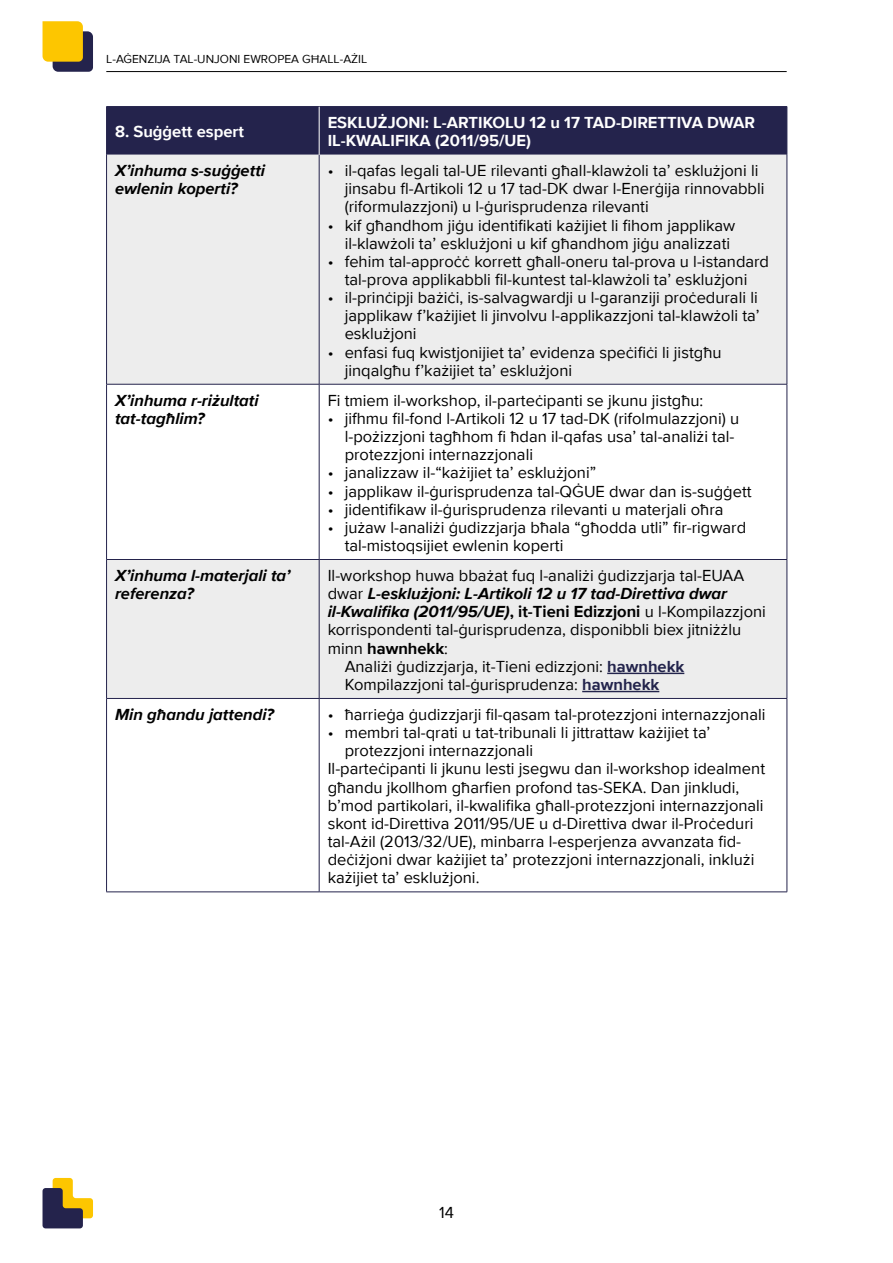
<style>
.page{position:relative;width:893px;height:1263px;background:#fff}
.page>*{position:absolute;margin:0;border:0;box-sizing:border-box;transform-origin:0 0}
.TABLE_Body_text{font:16.5px/18.1px "Proxima Nova";color:#000}
.TABLE_Body_text-2{font:italic 700 16.5px/18.1px "Proxima Nova";color:#000}
.TABLE_Header{font:700 16.5px/18.1px "Proxima Nova";color:#fff}
.t1{font:12px "Proxima Nova";color:#000}
.s1{font-weight:700;font-style:italic}
.s2{font-weight:700}
.s3{font-weight:700;color:#23244c}
</style>
<div class="page">
<svg style="left:43px;top:1178px;width:50px;height:50px"></svg>
<svg style="left:43px;top:21px;width:50px;height:51px;background:#c19e2e"></svg>
<hr style="left:106px;top:71px;width:681px;height:1px;background:#000">
<div style="left:107px;top:107px;width:680px;height:48px;background:#24234c"></div>
<svg style="left:107px;top:155px;width:680px;height:543px;fill:#ededed"></svg>
<hr style="left:106px;top:106px;width:213px;height:1px;background:#24234c">
<hr style="left:106px;top:107px;width:1px;height:48px;background:#24234c">
<hr style="left:319px;top:106px;width:468px;height:1px;background:#24234c">
<hr style="left:787px;top:107px;width:1px;height:48px;background:#24234c">
<hr style="left:106px;top:155px;width:1px;height:229px;background:#24234c">
<hr style="left:319px;top:155px;width:1px;height:229px;background:#24234c">
<hr style="left:787px;top:155px;width:1px;height:229px;background:#24234c">
<hr style="left:106px;top:384px;width:213px;height:1px;background:#24234c">
<hr style="left:106px;top:384px;width:1px;height:175px;background:#24234c">
<hr style="left:319px;top:384px;width:468px;height:1px;background:#24234c">
<hr style="left:319px;top:384px;width:1px;height:175px;background:#24234c">
<hr style="left:787px;top:384px;width:1px;height:175px;background:#24234c">
<hr style="left:106px;top:559px;width:213px;height:1px;background:#24234c">
<hr style="left:106px;top:560px;width:1px;height:138px;background:#24234c">
<hr style="left:319px;top:559px;width:468px;height:1px;background:#24234c">
<hr style="left:319px;top:560px;width:1px;height:138px;background:#24234c">
<hr style="left:787px;top:560px;width:1px;height:138px;background:#24234c">
<hr style="left:106px;top:698px;width:213px;height:1px;background:#24234c">
<hr style="left:106px;top:699px;width:1px;height:193px;background:#24234c">
<hr style="left:319px;top:698px;width:468px;height:1px;background:#24234c">
<hr style="left:319px;top:699px;width:1px;height:193px;background:#24234c">
<hr style="left:787px;top:699px;width:1px;height:193px;background:#24234c">
<hr style="left:106px;top:892px;width:213px;height:1px;background:#24234c">
<hr style="left:319px;top:892px;width:468px;height:1px;background:#24234c">
<hr style="left:319px;top:107px;width:1px;height:48px;background:#fff">
<hr style="left:607px;top:673px;width:77px;height:1px;background:#23244c">
<hr style="left:582px;top:691px;width:77px;height:1px;background:#23244c">
<p class="t1" style="left:106px;top:50px;width:262px">L-AĠENZIJA TAL-UNJONI EWROPEA GĦALL-AŻIL</p>
<p class="TABLE_Header" style="left:115px;top:122px;width:130px">8. Suġġett espert</p>
<p class="TABLE_Header" style="left:328px;top:113px;width:429px">ESKLUŻJONI: L-ARTIKOLU 12 u 17 TAD-DIRETTIVA DWAR<br>IL-KWALIFIKA (2011/95/UE)</p>
<p class="TABLE_Body_text-2" style="left:115px;top:161px;width:152px">X’inhuma s-suġġetti ewlenin koperti?</p>
<p class="TABLE_Body_text" style="left:345px;top:161px;width:421px;text-indent:-17px">• il-qafas legali tal-UE rilevanti għall-klawżoli ta’ esklużjoni li jinsabu fl-Artikoli 12 u 17 tad-DK dwar l-Enerġija rinnovabbli (riformulazzjoni) u l-ġurisprudenza rilevanti</p>
<p class="TABLE_Body_text" style="left:345px;top:215px;width:392px;text-indent:-17px">• kif għandhom jiġu identifikati każijiet li fihom japplikaw il-klawżoli ta’ esklużjoni u kif għandhom jiġu analizzati</p>
<p class="TABLE_Body_text" style="left:328px;top:251px;width:443px;text-align:center">• fehim tal-approċċ korrett għall-oneru tal-prova u l-istandard tal-prova applikabbli fil-kuntest tal-klawżoli ta’ esklużjoni</p>
<p class="TABLE_Body_text" style="left:345px;top:288px;width:416px;text-align:justify;text-indent:-17px">• il-prinċipji bażiċi, is-salvagwardji u l-garanziji proċedurali li japplikaw f’każijiet li jinvolvu l-applikazzjoni tal-klawżoli ta’ esklużjoni</p>
<p class="TABLE_Body_text" style="left:345px;top:342px;width:378px;text-indent:-17px">• enfasi fuq kwistjonijiet ta’ evidenza speċifiċi li jistgħu jinqalgħu f’każijiet ta’ esklużjoni</p>
<p class="TABLE_Body_text-2" style="left:115px;top:391px;width:145px">X’inhuma r-riżultati tat-tagħlim?</p>
<p class="TABLE_Body_text" style="left:328px;top:390px;width:377px">Fi tmiem il-workshop, il-parteċipanti se jkunu jistgħu:</p>
<p class="TABLE_Body_text" style="left:345px;top:409px;width:396px;text-indent:-17px">• jifhmu fil-fond l-Artikoli 12 u 17 tad-DK (rifolmulazzjoni) u l-pożizzjoni tagħhom fi ħdan il-qafas usa’ tal-analiżi tal&shy;protezzjoni internazzjonali</p>
<p class="TABLE_Body_text" style="left:328px;top:463px;width:270px">• janalizzaw il-“każijiet ta’ esklużjoni”</p>
<p class="TABLE_Body_text" style="left:328px;top:481px;width:426px">• japplikaw il-ġurisprudenza tal-QĠUE dwar dan is-suġġett</p>
<p class="TABLE_Body_text" style="left:328px;top:499px;width:397px">• jidentifikaw il-ġurisprudenza rilevanti u materjali oħra</p>
<p class="TABLE_Body_text" style="left:345px;top:517px;width:403px;text-indent:-17px">• jużaw l-analiżi ġudizzjarja bħala “għodda utli” fir-rigward tal-mistoqsijiet ewlenin koperti</p>
<p class="TABLE_Body_text-2" style="left:115px;top:566px;width:177px">X’inhuma l-materjali ta’ referenza?</p>
<p class="TABLE_Body_text" style="left:328px;top:566px;width:440px">Il-workshop huwa bbażat fuq l-analiżi ġudizzjarja tal-EUAA dwar <span class="s1">L-esklużjoni: L-Artikoli 12 u 17 tad-Direttiva dwar il-Kwalifika (2011/95/UE)</span><span class="s2">, it-Tieni Edizzjoni</span> u l-Kompilazzjoni korrispondenti tal-ġurisprudenza, disponibbli biex jitniżżlu minn <span class="s2">hawnhekk</span>:</p>
<p class="TABLE_Body_text" style="left:345px;top:656px;width:341px">Analiżi ġudizzjarja, it-Tieni edizzjoni: <span class="s3">hawnhekk</span></p>
<p class="TABLE_Body_text" style="left:345px;top:675px;width:316px">Kompilazzjoni tal-ġurisprudenza: <span class="s3">hawnhekk</span></p>
<p class="TABLE_Body_text-2" style="left:115px;top:705px;width:161px">Min għandu jattendi?</p>
<p class="TABLE_Body_text" style="left:328px;top:705px;width:439px">• ħarrieġa ġudizzjarji fil-qasam tal-protezzjoni internazzjonali</p>
<p class="TABLE_Body_text" style="left:345px;top:723px;width:367px;text-indent:-17px">• membri tal-qrati u tat-tribunali li jittrattaw każijiet ta’ protezzjoni internazzjonali</p>
<p class="TABLE_Body_text" style="left:328px;top:759px;width:439px">Il-parteċipanti li jkunu lesti jsegwu dan il-workshop idealment għandu jkollhom għarfien profond tas-SEKA. Dan jinkludi, b’mod partikolari, il-kwalifika għall-protezzjoni internazzjonali skont id-Direttiva 2011/95/UE u d-Direttiva dwar il-Proċeduri tal-Ażil (2013/32/UE), minbarra l-esperjenza avvanzata fid&shy;deċiżjoni dwar każijiet ta’ protezzjoni internazzjonali, inklużi każijiet ta’ esklużjoni.</p>
<p class="TABLE_Body_text" style="left:439px;top:1203px;width:16px">14</p>
</div>
